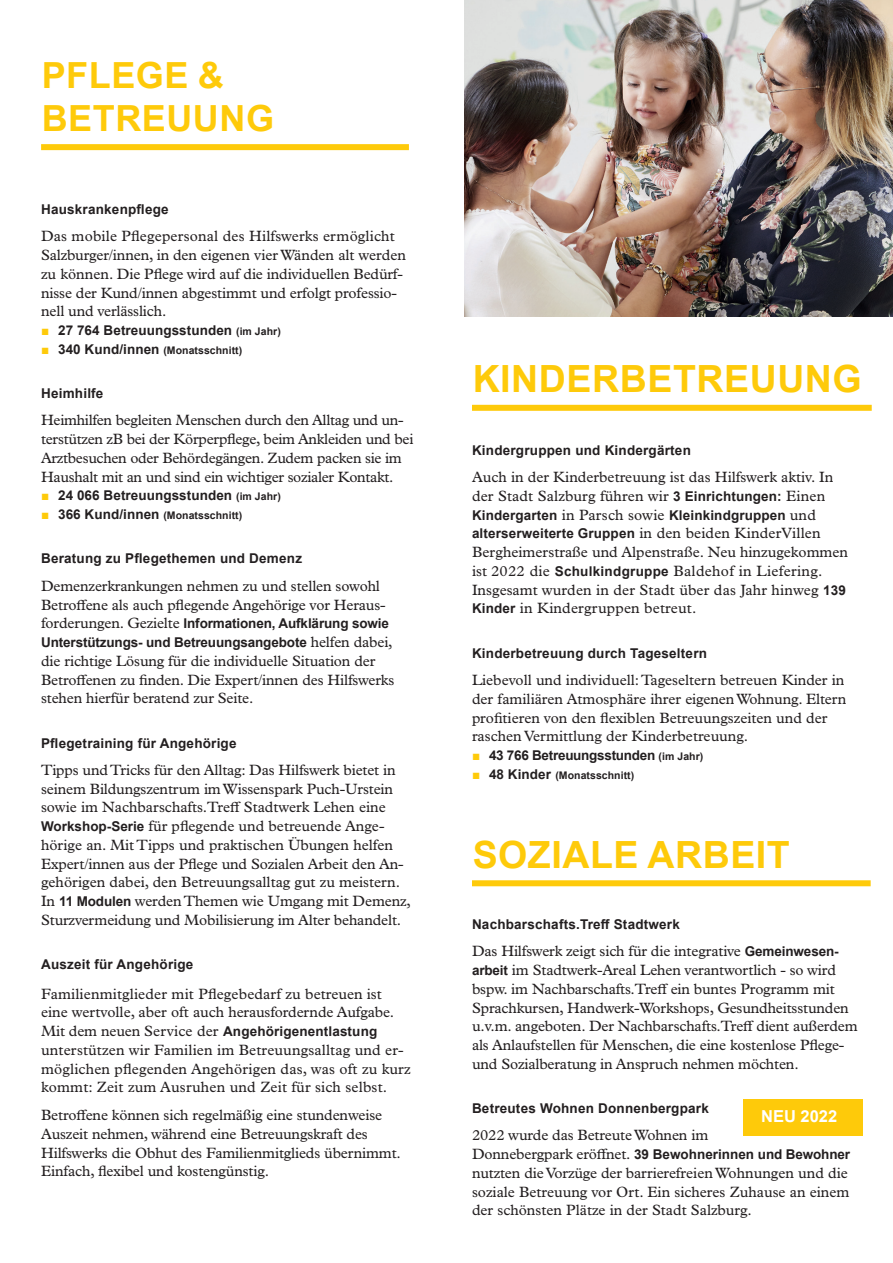
<style>
.page{position:relative;width:893px;height:1263px;background:#fff}
.page>*{position:absolute;margin:0;border:0;box-sizing:border-box;transform-origin:0 0}
.t1{font:700 37.5px "Arial";letter-spacing:.015em;color:#feca0a}
.t2{font:700 36px/43.2px "Arial";letter-spacing:.015em;color:#feca0a}
.t3{font:700 16.5px "Arial";color:#fff}
.t4{font:15px/18.8px "Plantin MT Std";letter-spacing:-.01em;color:#231f20}
.t5{font:15px/18.8px "Plantin MT Std";letter-spacing:.01em;color:#231f20}
.t6{font:15px/18.8px "Plantin MT Pro";letter-spacing:-.01em;color:#231f20}
.t7{font:700 13.5px/18.8px "Arial";letter-spacing:.01em;color:#231f20}
.t8{font:700 13.5px/18.8px "Arial";letter-spacing:-.01em;color:#231f20}
.t9{font:700 13.5px "Arial";letter-spacing:-.02em;color:#231f20}
.t10{font:700 10.5px "Arial";letter-spacing:.005em;color:#231f20}
.s1{color:#feca0a}
.s2{font-size:10.5px}
.s3{font-size:13.5px;color:#feca0a}
.s4{font-size:13.5px}
.s5{font-family:"Plantin MT Std";font-weight:400;font-size:15px}
.s6{font-family:"Arial";font-weight:700;font-size:13.5px}
</style>
<div class="page">
<div style="left:41px;top:144px;width:368px;height:6px;background:#feca0a"></div>
<div style="left:472px;top:405px;width:400px;height:6px;background:#feca0a"></div>
<img style="left:465px;top:0;width:428px;height:317px">
<div style="left:472px;top:880px;width:399px;height:6px;background:#feca0a"></div>
<div style="left:743px;top:1099px;width:119px;height:36px;background:#feca0a"></div>
<h2 class="t2" style="left:42px;top:54px;width:234px">PFLEGE &amp;<br>BETREUUNG</h2>
<p class="t7" style="left:41px;top:200px;width:129px">Hauskrankenpflege</p>
<p class="t6" style="left:41px;top:227px;width:366px">Das mobile Pflegepersonal des Hilfswerks ermöglicht Salzburger/innen, in den eigenen vier Wänden alt werden zu können. Die Pflege wird auf die individuellen Bedürf&shy;nisse der Kund/innen abgestimmt und erfolgt professio&shy;nell und verlässlich.</p>
<p class="t7" style="left:41px;top:321px;width:241px"><span class="s1">■</span> 27 764 Betreuungsstunden <span class="s2">(im Jahr)</span></p>
<p class="t10" style="left:41px;top:343px;width:203px"><span class="s3">■</span> <span class="s4">340 Kund/innen</span> (Monatsschnitt)</p>
<p class="t7" style="left:41px;top:384px;width:64px">Heimhilfe</p>
<p class="t6" style="left:41px;top:411px;width:374px">Heimhilfen begleiten Menschen durch den Alltag und un&shy;terstützen zB bei der Körperpflege, beim Ankleiden und bei Arztbesuchen oder Behördegängen. Zudem packen sie im Haushalt mit an und sind ein wichtiger sozialer Kontakt.</p>
<p class="t7" style="left:41px;top:486px;width:241px"><span class="s1">■</span> 24 066 Betreuungsstunden <span class="s2">(im Jahr)</span></p>
<p class="t10" style="left:41px;top:508px;width:203px"><span class="s3">■</span> <span class="s4">366 Kund/innen</span> (Monatsschnitt)</p>
<p class="t7" style="left:41px;top:549px;width:262px">Beratung zu Pflegethemen und Demenz</p>
<p class="t4" style="left:41px;top:576px;width:346px">Demenzerkrankungen nehmen zu und stellen sowohl<br>Betroffene als auch pflegende Angehörige vor Heraus-</p>
<p class="t8" style="left:41px;top:614px;width:353px"><span class="s5">forderungen. Gezielte</span> Informationen, Aufklärung sowie<br>Unterstützungs- und Betreuungsangebote <span class="s5">helfen dabei,</span></p>
<p class="t4" style="left:41px;top:651px;width:355px">die richtige Lösung für die individuelle Situation der<br>Betroffenen zu finden. Die Expert/innen des Hilfswerks stehen hierfür beratend zur Seite.</p>
<p class="t7" style="left:41px;top:733px;width:197px">Pflegetraining für Angehörige</p>
<p class="t4" style="left:41px;top:760px;width:371px">Tipps und Tricks für den Alltag: Das Hilfswerk bietet in seinem Bildungszentrum im Wissenspark Puch-Urstein sowie im Nachbarschafts.Treff Stadtwerk Lehen eine <span class="s6">Workshop-Serie</span> für pflegende und betreuende Ange&shy;hörige an. Mit Tipps und praktischen Übungen helfen Expert/innen aus der Pflege und Sozialen Arbeit den An&shy;gehörigen dabei, den Betreuungsalltag gut zu meistern.<br>In <span class="s6">11 Modulen</span> werden Themen wie Umgang mit Demenz, Sturzvermeidung und Mobilisierung im Alter behandelt.</p>
<p class="t7" style="left:41px;top:955px;width:154px">Auszeit für Angehörige</p>
<p class="t5" style="left:41px;top:984px;width:371px">Familienmitglieder mit Pflegebedarf zu betreuen ist eine wertvolle, aber oft auch herausfordernde Aufgabe.<br>Mit dem neuen Service der <span class="s6">Angehörigenentlastung </span>unterstützen wir Familien im Betreuungsalltag und er&shy;möglichen pflegenden Angehörigen das, was oft zu kurz kommt: Zeit zum Ausruhen und Zeit für sich selbst.</p>
<p class="t4" style="left:41px;top:1106px;width:361px">Betroffene können sich regelmäßig eine stundenweise Auszeit nehmen, während eine Betreuungskraft des Hilfswerks die Obhut des Familienmitglieds übernimmt.<br>Einfach, flexibel und kostengünstig.</p>
<h1 class="t1" style="left:473px;top:352px;width:391px">KINDERBETREUUNG</h1>
<p class="t7" style="left:472px;top:441px;width:220px">Kindergruppen und Kindergärten</p>
<p class="t4" style="left:472px;top:468px;width:363px">Auch in der Kinderbetreuung ist das Hilfswerk aktiv. In der Stadt Salzburg führen wir <span class="s6">3 Einrichtungen:</span> Einen</p>
<p class="t7" style="left:472px;top:506px;width:350px">Kindergarten <span class="s5">in Parsch sowie</span> Kleinkindgruppen <span class="s5">und </span>alterserweiterte Gruppen <span class="s5">in den beiden KinderVillen</span></p>
<p class="t5" style="left:472px;top:543px;width:378px">Bergheimerstraße und Alpenstraße. Neu hinzugekommen ist 2022 die <span class="s6">Schulkindgruppe</span> Baldehof in Liefering.<br>Insgesamt wurden in der Stadt über das Jahr hinweg <span class="s6">139<br>Kinder</span> in Kindergruppen betreut.</p>
<p class="t7" style="left:472px;top:644px;width:237px">Kinderbetreuung durch Tageseltern</p>
<p class="t4" style="left:472px;top:671px;width:376px">Liebevoll und individuell: Tageseltern betreuen Kinder in der familiären Atmosphäre ihrer eigenen Wohnung. Eltern profitieren von den flexiblen Betreuungszeiten und der raschen Vermittlung der Kinderbetreuung.</p>
<p class="t9" style="left:472px;top:746px;width:233px"><span class="s1">■</span> 43 766 Betreuungsstunden <span class="s2">(im Jahr)</span></p>
<p class="t10" style="left:472px;top:768px;width:164px"><span class="s3">■</span> <span class="s4">48 Kinder</span> (Monatsschnitt)</p>
<h1 class="t1" style="left:473px;top:828px;width:319px">SOZIALE ARBEIT</h1>
<p class="t7" style="left:472px;top:915px;width:209px">Nachbarschafts.Treff Stadtwerk</p>
<p class="t4" style="left:472px;top:942px;width:387px">Das Hilfswerk zeigt sich für die integrative <span class="s6">Gemeinwesen&shy;arbeit</span> im Stadtwerk-Areal Lehen verantwortlich - so wird bspw. im Nachbarschafts.Treff ein buntes Programm mit Sprachkursen, Handwerk-Workshops, Gesundheitsstunden u.v.m. angeboten. Der Nachbarschafts.Treff dient außerdem als Anlaufstellen für Menschen, die eine kostenlose Pflege&shy;und Sozialberatung in Anspruch nehmen möchten.</p>
<p class="t7" style="left:472px;top:1099px;width:238px">Betreutes Wohnen Donnenbergpark</p>
<p class="t4" style="left:472px;top:1126px;width:238px">2022 wurde das Betreute Wohnen im</p>
<p class="t7" style="left:472px;top:1145px;width:380px"><span class="s5">Donnebergpark eröffnet.</span> 39 Bewohnerinnen und Bewohner</p>
<p class="t4" style="left:472px;top:1163px;width:379px;text-align:justify">nutzten die Vorzüge der barrierefreien Wohnungen und die soziale Betreuung vor Ort. Ein sicheres Zuhause an einem der schönsten Plätze in der Stadt Salzburg.</p>
<p class="t3" style="left:761px;top:1104px;width:78px">NEU 2022</p>
</div>
